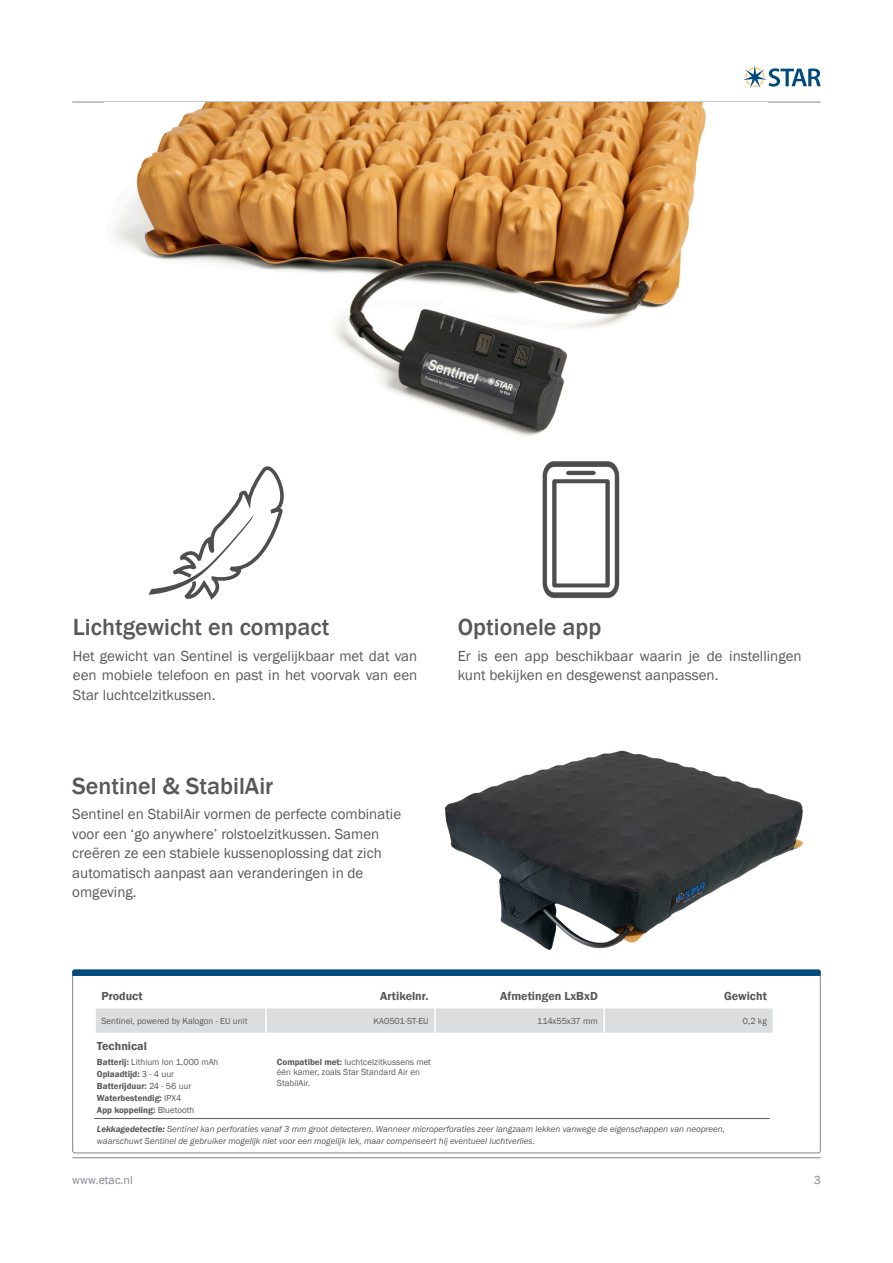
<style>
.page{position:relative;width:893px;height:1263px;background:#fff}
.page>*{position:absolute;margin:0;border:0;box-sizing:border-box;transform-origin:0 0}
._4__Header_-_Basic_body{font:500 24px "Franklin Gothic";color:#57585a}
._4__Body_-_Basic_body{font:15px/19.5px "Franklin Gothic";color:#57585a}
._6__Header_-_Facts{font:600 12px "Franklin Gothic";color:#57585a}
.t1{font:12px "Franklin Gothic";color:#83888c}
._6__Body_-_Facts{font:italic 9px/12px "Franklin Gothic";color:#57585a}
._6__Body_-_Facts-2{font:9px/10.6px "Franklin Gothic";color:#57585a}
._6__Body_-_Facts-3{font:600 9px/12px "Franklin Gothic";color:#57585a}
.s1{font-weight:400}
.s2{font-weight:600}
</style>
<div class="page">
<img style="left:444px;top:750px;width:359px;height:200px">
<hr style="left:72px;top:102px;width:749px;height:1px;background:#83888c">
<hr style="left:72px;top:1157px;width:749px;height:1px;background:#83888c">
<svg style="left:743px;top:65px;width:78px;height:23px"></svg>
<svg style="left:96px;top:1008px;width:677px;height:25px;background:#dcdee0"></svg>
<hr style="left:265px;top:1008px;width:2px;height:25px;background:#fff">
<svg style="left:72px;top:969px;width:749px;height:7px;background:#105381"></svg>
<svg style="left:149px;top:466px;width:135px;height:131px"></svg>
<img style="left:542px;top:461px;width:78px;height:138px">
<img style="left:104px;top:102px;width:663px;height:334px">
<hr style="left:94px;top:1118px;width:676px;height:1px;background:#57585a">
<p class="_4__Header_-_Basic_body" style="left:73px;top:612px;width:258px">Lichtgewicht en compact</p>
<p class="_4__Body_-_Basic_body" style="left:73px;top:646px;width:346px;text-align:justify">Het gewicht van Sentinel is vergelijkbaar met dat van een mobiele telefoon en past in het voorvak van een Star luchtcelzitkussen.</p>
<p class="_4__Header_-_Basic_body" style="left:72px;top:771px;width:202px">Sentinel &amp; StabilAir</p>
<p class="_4__Body_-_Basic_body" style="left:72px;top:805px;width:330px">Sentinel en StabilAir vormen de perfecte combinatie voor een ‘go anywhere’ rolstoelzitkussen. Samen creëren ze een stabiele kussenoplossing dat zich automatisch aanpast aan veranderingen in de omgeving.</p>
<p class="_4__Header_-_Basic_body" style="left:458px;top:612px;width:145px">Optionele app</p>
<p class="_4__Body_-_Basic_body" style="left:458px;top:646px;width:345px">Er is een app beschikbaar waarin je de instellingen kunt bekijken en desgewenst aanpassen.</p>
<p class="_6__Header_-_Facts" style="left:101px;top:988px;width:43px">Product</p>
<p class="_6__Header_-_Facts" style="left:380px;top:988px;width:50px">Artikelnr.</p>
<p class="_6__Header_-_Facts" style="left:500px;top:988px;width:99px">Afmetingen LxBxD</p>
<p class="_6__Header_-_Facts" style="left:724px;top:988px;width:44px">Gewicht</p>
<p class="_6__Body_-_Facts-2" style="left:101px;top:1015px;width:148px">Sentinel, powered by Kalogon - EU unit</p>
<p class="_6__Body_-_Facts-2" style="left:374px;top:1015px;width:57px">KA0501-ST-EU</p>
<p class="_6__Body_-_Facts-2" style="left:537px;top:1015px;width:62px">114x55x37 mm</p>
<p class="_6__Body_-_Facts-2" style="left:743px;top:1015px;width:26px">0,2 kg</p>
<p class="_6__Header_-_Facts" style="left:97px;top:1038px;width:52px">Technical</p>
<p class="_6__Body_-_Facts-3" style="left:97px;top:1056px;width:123px">Batterij: <span class="s1">Lithium Ion 1,000 mAh<br></span>Oplaadtijd: <span class="s1">3 - 4 uur<br></span>Batterijduur: <span class="s1">24 - 56 uur<br></span>Waterbestendig: <span class="s1">IPX4<br></span>App koppeling: <span class="s1">Bluetooth</span></p>
<p class="_6__Body_-_Facts-2" style="left:277px;top:1057px;width:156px"><span class="s2">Compatibel met:</span> luchtcelzitkussens met één kamer, zoals Star Standard Air en<br>StabilAir.</p>
<p class="_6__Body_-_Facts" style="left:97px;top:1123px;width:630px"><span class="s2">Lekkagedetectie:</span> Sentinel kan perforaties vanaf 3 mm groot detecteren. Wanneer microperforaties zeer langzaam lekken vanwege de eigenschappen van neopreen, waarschuwt Sentinel de gebruiker mogelijk niet voor een mogelijk lek, maar compenseert hij eventueel luchtverlies.</p>
<p class="t1" style="left:72px;top:1173px;width:62px">www.etac.nl</p>
<p class="t1" style="left:814px;top:1173px;width:9px">3</p>
</div>
